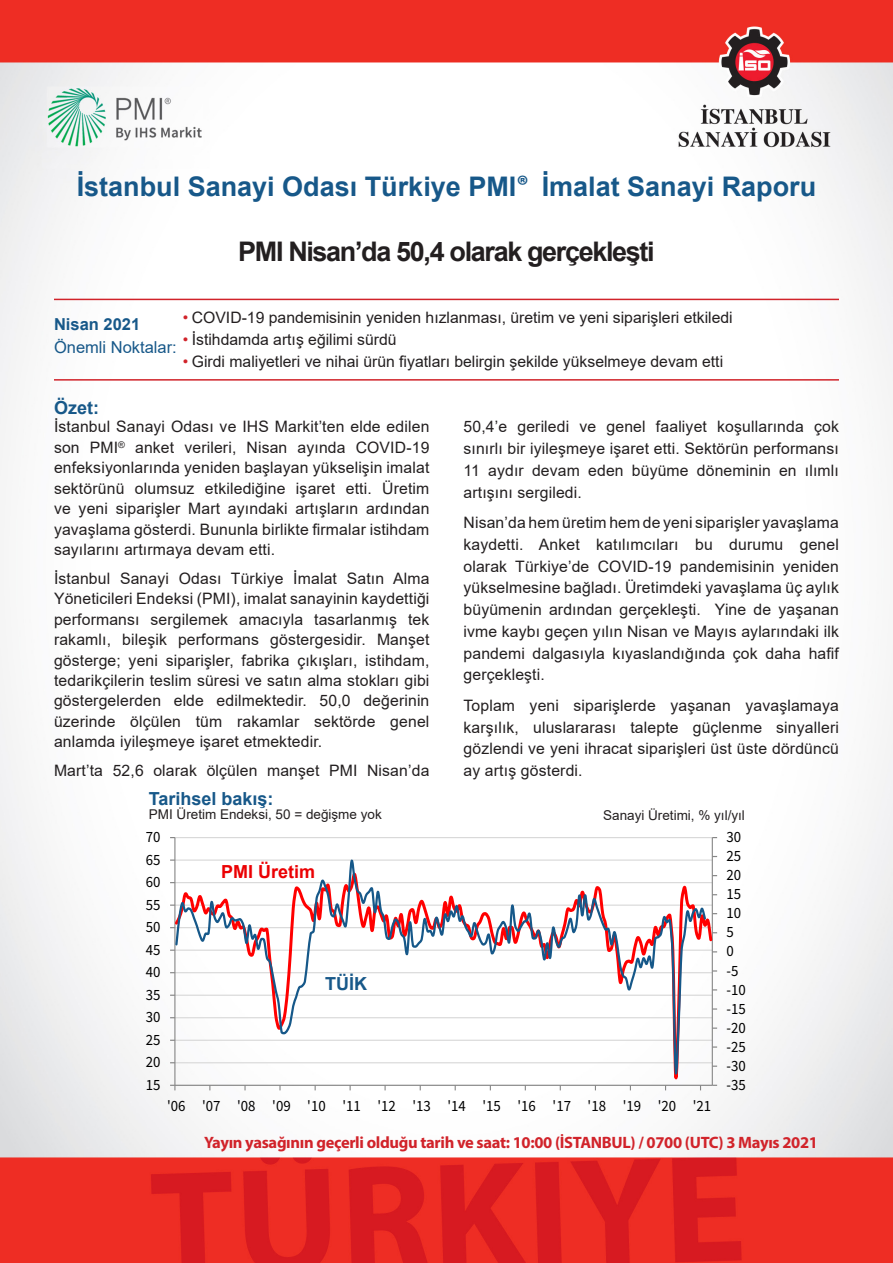
<style>
.page{position:relative;width:893px;height:1263px;background:#fff}
.page>*{position:absolute;margin:0;border:0;box-sizing:border-box;transform-origin:0 0}
.t1{font:700 27px "Myriad Pro";color:#175889}
.t2{font:700 27px "Arial";color:#175889}
.P1_Headline{font:700 27px "Arial";letter-spacing:-.05em;color:#231f20}
.P1_Subheader{font:700 18px "Arial";color:#175889}
.P1_Subheader-2{font:700 18px "Arial";color:#eb0003}
.P1_Body_text{font:700 16.5px "Myriad Pro";letter-spacing:-.02em;color:#d1232a}
.P1_Subheader-3{font:16.5px "Arial";color:#175889}
.P1_Subheader-4{font:700 16.5px "Arial";color:#175889}
.P1_Body_text-2{font:15.75px/20.4px "Arial";letter-spacing:.01em;color:#231f20;text-align:justify}
.t3{font:15.75px "Source Sans Pro";letter-spacing:-.005em;color:#000;scale:.94 1}
.graph_label{font:13.5px "Arial";color:#231f20}
.s1{font-family:"Myriad Pro"}
.s2{color:#d1232a}
</style>
<div class="page">
<img style="left:0;top:0;width:893px;height:1263px">
<hr style="left:54px;top:299px;width:785px;height:1px;background:#d1232a">
<hr style="left:54px;top:379px;width:785px;height:2px;background:#d1232a">
<hr style="left:175px;top:859px;width:537px;height:2px;background:#d9d9d9">
<hr style="left:175px;top:837px;width:537px;height:1px;background:#d9d9d9">
<hr style="left:712px;top:837px;width:1px;height:248px;background:#868686">
<hr style="left:174px;top:837px;width:1px;height:248px;background:#868686">
<svg style="left:170px;top:1085px;width:5px;height:5px"></svg>
<svg style="left:175px;top:855px;width:533px;height:230px"></svg>
<h1 class="t2" style="left:77px;top:167px;width:741px">İstanbul Sanayi Odası Türkiye PMI<span class="s1">®</span> İmalat Sanayi Raporu</h1>
<h1 class="t1" style="left:67px;top:169px;width:761px">Istanbul Chamber of Industry Turkey PMI® M nufacturing Index</h1>
<p class="P1_Headline" style="left:238px;top:232px;width:418px">PMI Nisan’da 50,4 olarak gerçekleşti</p>
<p class="P1_Subheader-4" style="left:54px;top:312px;width:88px">Nisan 2021</p>
<p class="P1_Subheader-3" style="left:54px;top:336px;width:124px">Önemli Noktalar:</p>
<p class="P1_Body_text-2" style="left:183px;top:308px;width:551px"><span class="s2">•</span> COVID-19 pandemisinin yeniden hızlanması, üretim ve yeni siparişleri etkiledi</p>
<p class="P1_Body_text-2" style="left:183px;top:329px;width:215px"><span class="s2">•</span> İstihdamda artış eğilimi sürdü</p>
<p class="P1_Body_text-2" style="left:183px;top:351px;width:542px"><span class="s2">•</span> Girdi maliyetleri ve nihai ürün fiyatları belirgin şekilde yükselmeye devam etti</p>
<p class="P1_Subheader" style="left:54px;top:395px;width:46px">Özet:</p>
<p class="P1_Body_text-2" style="left:54px;top:417px;width:377px">İstanbul Sanayi Odası ve IHS Markit’ten elde edilen son PMI<sup>®</sup> anket verileri, Nisan ayında COVID-19 enfeksiyonlarında yeniden başlayan yükselişin imalat sektörünü olumsuz etkilediğine işaret etti. Üretim ve yeni siparişler Mart ayındaki artışların ardından yavaşlama gösterdi. Bununla birlikte firmalar istihdam sayılarını artırmaya devam etti.</p>
<p class="P1_Body_text-2" style="left:54px;top:568px;width:377px">İstanbul Sanayi Odası Türkiye İmalat Satın Alma Yöneticileri Endeksi (PMI), imalat sanayinin kaydettiği performansı sergilemek amacıyla tasarlanmış tek rakamlı, bileşik performans göstergesidir. Manşet gösterge; yeni siparişler, fabrika çıkışları, istihdam, tedarikçilerin teslim süresi ve satın alma stokları gibi göstergelerden elde edilmektedir. 50,0 değerinin üzerinde ölçülen tüm rakamlar sektörde genel anlamda iyileşmeye işaret etmektedir.</p>
<p class="P1_Body_text-2" style="left:54px;top:760px;width:377px">Mart’ta 52,6 olarak ölçülen manşet PMI Nisan’da</p>
<p class="P1_Body_text-2" style="left:463px;top:416px;width:377px;line-height:21.8px">50,4’e geriledi ve genel faaliyet koşullarında çok sınırlı bir iyileşmeye işaret etti. Sektörün performansı 11 aydır devam eden büyüme döneminin en ılımlı artışını sergiledi.</p>
<p class="P1_Body_text-2" style="left:463px;top:511px;width:377px;line-height:21.8px">Nisan’da hem üretim hem de yeni siparişler yavaşlama kaydetti. Anket katılımcıları bu durumu genel olarak Türkiye’de COVID-19 pandemisinin yeniden yükselmesine bağladı. Üretimdeki yavaşlama üç aylık büyümenin ardından gerçekleşti. Yine de yaşanan ivme kaybı geçen yılın Nisan ve Mayıs aylarındaki ilk pandemi dalgasıyla kıyaslandığında çok daha hafif gerçekleşti.</p>
<p class="P1_Body_text-2" style="left:463px;top:694px;width:377px;line-height:21.8px">Toplam yeni siparişlerde yaşanan yavaşlamaya karşılık, uluslararası talepte güçlenme sinyalleri gözlendi ve yeni ihracat siparişleri üst üste dördüncü ay artış gösterdi.</p>
<p class="P1_Subheader" style="left:149px;top:786px;width:126px">Tarihsel bakış:</p>
<p class="graph_label" style="left:149px;top:805px;width:234px">PMI Üretim Endeksi, 50 = değişme yok</p>
<p class="graph_label" style="left:603px;top:806px;width:143px">Sanayi Üretimi, % yıl/yıl</p>
<p class="t3" style="left:146px;top:827px;width:17px">70</p>
<p class="t3" style="left:146px;top:850px;width:17px">65</p>
<p class="t3" style="left:146px;top:872px;width:17px">60</p>
<p class="t3" style="left:146px;top:895px;width:17px">55</p>
<p class="t3" style="left:146px;top:917px;width:17px">50</p>
<p class="t3" style="left:146px;top:940px;width:17px">45</p>
<p class="t3" style="left:146px;top:962px;width:17px">40</p>
<p class="t3" style="left:146px;top:985px;width:17px">35</p>
<p class="t3" style="left:146px;top:1007px;width:17px">30</p>
<p class="t3" style="left:146px;top:1030px;width:17px">25</p>
<p class="t3" style="left:146px;top:1052px;width:17px">20</p>
<p class="t3" style="left:146px;top:1075px;width:17px">15</p>
<p class="P1_Subheader-2" style="left:221px;top:859px;width:96px">PMI Üretim</p>
<p class="P1_Subheader" style="left:325px;top:971px;width:43px">TÜİK</p>
<p class="t3" style="left:167px;top:1096px;width:580px">'06 '07 '08 '09 '10 '11 '12 '13 '14 '15 '16 '17 '18 '19 '20 '21</p>
<p class="t3" style="left:726px;top:827px;width:17px">30</p>
<p class="t3" style="left:726px;top:846px;width:17px">25</p>
<p class="t3" style="left:726px;top:865px;width:17px">20</p>
<p class="t3" style="left:726px;top:884px;width:17px">15</p>
<p class="t3" style="left:726px;top:903px;width:17px">10</p>
<p class="t3" style="left:726px;top:922px;width:9px">5</p>
<p class="t3" style="left:726px;top:941px;width:9px">0</p>
<p class="t3" style="left:726px;top:960px;width:14px">-5</p>
<p class="t3" style="left:726px;top:979px;width:22px">-10</p>
<p class="t3" style="left:726px;top:998px;width:22px">-15</p>
<p class="t3" style="left:726px;top:1018px;width:22px">-20</p>
<p class="t3" style="left:726px;top:1037px;width:22px">-25</p>
<p class="t3" style="left:726px;top:1056px;width:22px">-30</p>
<p class="t3" style="left:726px;top:1075px;width:22px">-35</p>
<p class="P1_Body_text" style="left:204px;top:1131px;width:615px">Yayın yasağının geçerli olduğu tarih ve saat: 10:00 (İSTANBUL) / 0700 (UTC) 3 Mayıs 2021</p>
</div>
